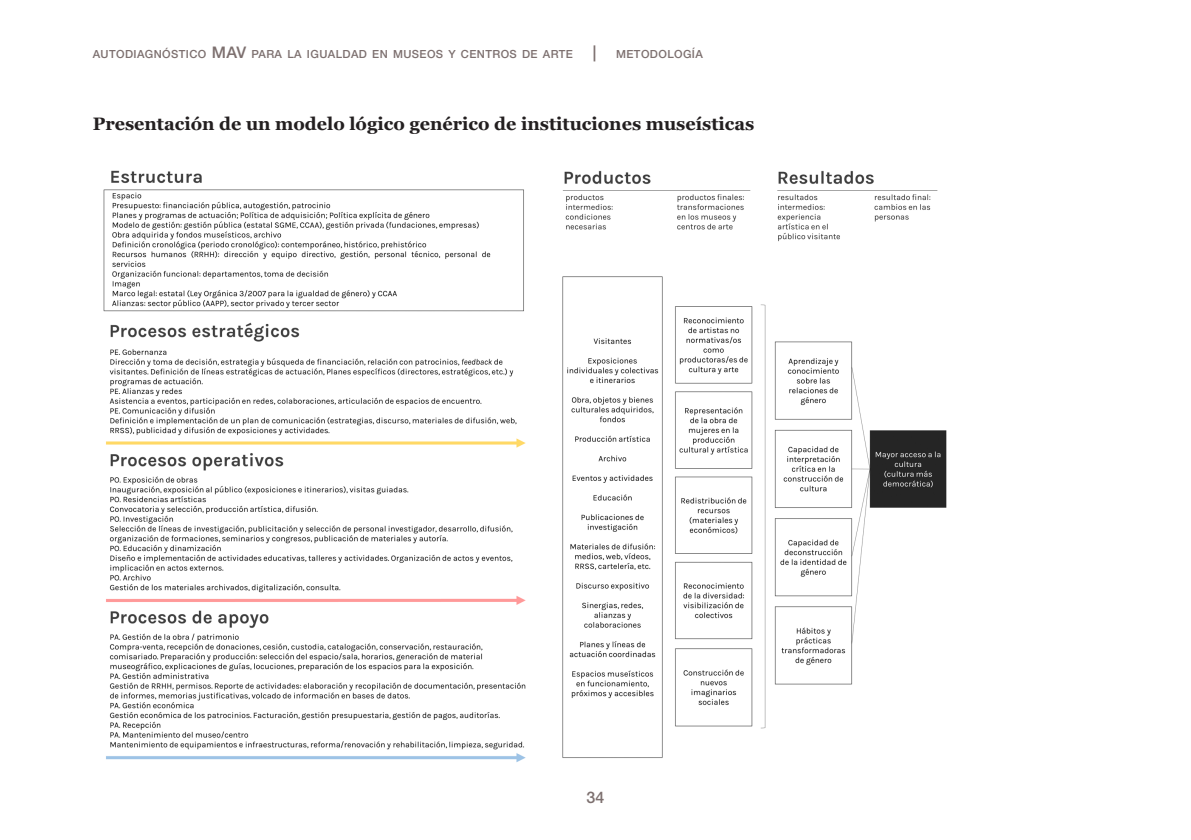
<style>
.page{position:relative;width:1191px;height:840px;background:#fff}
.page>*{position:absolute;margin:0;border:0;box-sizing:border-box;transform-origin:0 0}
.t1{font:700 18px "Georgia";color:#231f20}
.t2{font:500 16px "Helvetica Neue LT Std";color:#7d706f}
.t3{font:500 11.2px "Helvetica Neue LT Std";letter-spacing:.035em;color:#7d706f}
.s1{font-size:16px}
</style>
<div class="page">
<img style="left:103px;top:170px;width:844px;height:592px">
<p class="t3" style="left:93px;top:47px;width:612px">AUTODIAGNÓSTICO <span class="s1">MAV</span> PARA LA IGUALDAD EN MUSEOS Y CENTROS DE ARTE <span class="s1">|</span> METODOLOGÍA</p>
<p class="t1" style="left:93px;top:112px;width:663px">Presentación de un modelo lógico genérico de instituciones museísticas</p>
<h2 class="t2" style="left:586px;top:787px;width:19px">34</h2>
</div>
